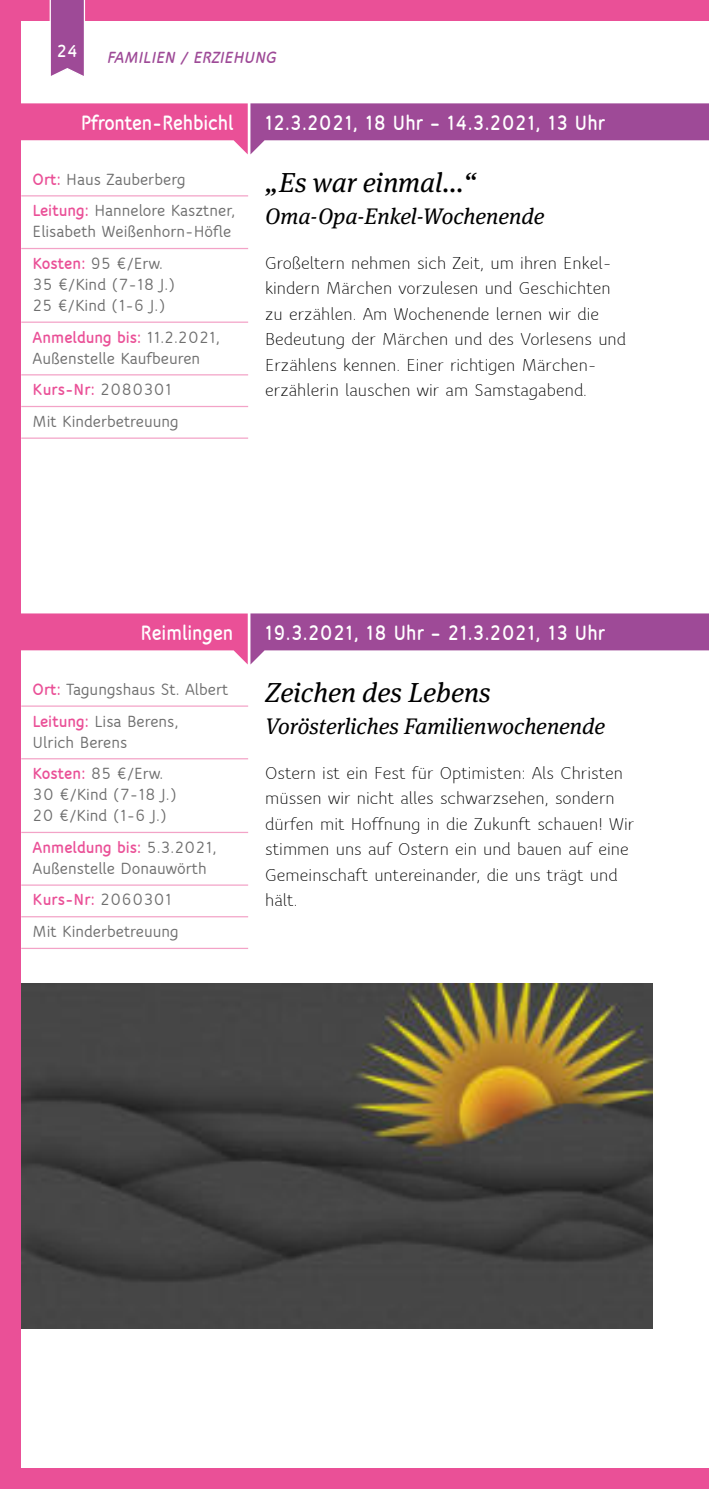
<style>
.page{position:relative;width:709px;height:1489px;background:#fff}
.page>*{position:absolute;margin:0;border:0;box-sizing:border-box;transform-origin:0 0}
.t1{font:italic 27.5px "Meta Serif Lf";color:#000}
.t2{font:800 22.5px "Speak";color:#fff;scale:.93 1}
.t3{font:italic 22.5px "Meta Serif Lf";color:#000}
.t4{font:18.75px/25.5px "Speak";color:#000}
.t5{font:800 18.75px "Speak";color:#fff}
.t6{font:700 17.5px/31.5px "Speak";color:#6e6e6e}
.t7{font:italic 800 17.5px "Speak";color:#9e4a97}
.s1{font-weight:800;color:#ea5097}
</style>
<div class="page">
<div style="left:0;top:0;width:709px;height:1488px;background:#ea5097"></div>
<div style="left:21px;top:21px;width:688px;height:1446px;background:#fff"></div>
<img style="left:21px;top:983px;width:631px;height:345px">
<svg style="left:49px;top:0;width:37px;height:76px;background:#ac64a6"></svg>
<hr style="left:21px;top:195px;width:227px;height:1px;background:#f3a3c7">
<hr style="left:21px;top:248px;width:227px;height:1px;background:#f3a3c7">
<hr style="left:21px;top:321px;width:227px;height:2px;background:#f3a3c7">
<hr style="left:21px;top:374px;width:227px;height:1px;background:#f3a3c7">
<hr style="left:21px;top:406px;width:227px;height:1px;background:#f3a3c7">
<hr style="left:21px;top:437px;width:227px;height:2px;background:#f3a3c7">
<svg style="left:21px;top:103px;width:688px;height:51px"></svg>
<hr style="left:21px;top:705px;width:227px;height:1px;background:#f3a3c7">
<hr style="left:21px;top:758px;width:227px;height:1px;background:#f3a3c7">
<hr style="left:21px;top:831px;width:227px;height:2px;background:#f3a3c7">
<hr style="left:21px;top:884px;width:227px;height:1px;background:#f3a3c7">
<hr style="left:21px;top:916px;width:227px;height:1px;background:#f3a3c7">
<hr style="left:21px;top:947px;width:227px;height:2px;background:#f3a3c7">
<svg style="left:21px;top:613px;width:688px;height:51px"></svg>
<p class="t5" style="left:56px;top:41px;width:23px">24</p>
<p class="t7" style="left:106px;top:48px;width:171px">FAMILIEN / ERZIEHUNG</p>
<p class="t2" style="left:81px;top:111px;width:165px">Pfronten-Rehbichl</p>
<p class="t2" style="left:265px;top:111px;width:368px">12.3.2021, 18 Uhr – 14.3.2021, 13 Uhr</p>
<p class="t6" style="left:33px;top:163px;width:204px"><span class="s1">Ort:</span> Haus Zauberberg<br><span class="s1">Leitung:</span> Hannelore Kasztner,</p>
<p class="t6" style="left:33px;top:216px;width:200px">Elisabeth Weißenhorn-Höfle<br><span class="s1">Kosten:</span> 95 €/Erw.</p>
<p class="t6" style="left:33px;top:274px;width:144px;line-height:21px">35 €/Kind (7-18 J.)<br>25 €/Kind (1-6 J.)</p>
<p class="t6" style="left:33px;top:327px;width:189px;line-height:21px"><span class="s1">Anmeldung bis:</span> 11.2.2021,<br>Außenstelle Kaufbeuren</p>
<p class="t6" style="left:33px;top:374px;width:148px"><span class="s1">Kurs-Nr:</span> 2080301<br>Mit Kinderbetreuung</p>
<h1 class="t1" style="left:265px;top:171px;width:212px">„Es war einmal...“</h1>
<p class="t3" style="left:265px;top:207px;width:281px">Oma-Opa-Enkel-Wochenende</p>
<p class="t4" style="left:265px;top:250px;width:362px">Großeltern nehmen sich Zeit, um ihren Enkel&shy;kindern Märchen vorzulesen und Geschichten zu erzählen. Am Wochenende lernen wir die Bedeutung der Märchen und des Vorlesens und Erzählens kennen. Einer richtigen Märchen&shy;erzählerin lauschen wir am Samstagabend.</p>
<p class="t2" style="left:140px;top:621px;width:101px">Reimlingen</p>
<p class="t2" style="left:265px;top:621px;width:368px">19.3.2021, 18 Uhr – 21.3.2021, 13 Uhr</p>
<p class="t6" style="left:33px;top:673px;width:197px"><span class="s1">Ort:</span> Tagungshaus St. Albert<br><span class="s1">Leitung:</span> Lisa Berens,</p>
<p class="t6" style="left:33px;top:726px;width:132px">Ulrich Berens<br><span class="s1">Kosten:</span> 85 €/Erw.</p>
<p class="t6" style="left:33px;top:784px;width:146px;line-height:21px">30 €/Kind (7-18 J.)<br>20 €/Kind (1-6 J.)</p>
<p class="t6" style="left:33px;top:837px;width:186px;line-height:21px"><span class="s1">Anmeldung bis:</span> 5.3.2021,<br>Außenstelle Donauwörth</p>
<p class="t6" style="left:33px;top:884px;width:148px"><span class="s1">Kurs-Nr:</span> 2060301<br>Mit Kinderbetreuung</p>
<h1 class="t1" style="left:265px;top:681px;width:227px">Zeichen des Lebens</h1>
<p class="t3" style="left:265px;top:717px;width:341px">Vorösterliches Familienwochenende</p>
<p class="t4" style="left:265px;top:760px;width:370px">Ostern ist ein Fest für Optimisten: Als Christen müssen wir nicht alles schwarzsehen, sondern dürfen mit Hoffnung in die Zukunft schauen! Wir stimmen uns auf Ostern ein und bauen auf eine Gemeinschaft untereinander, die uns trägt und hält.</p>
</div>
